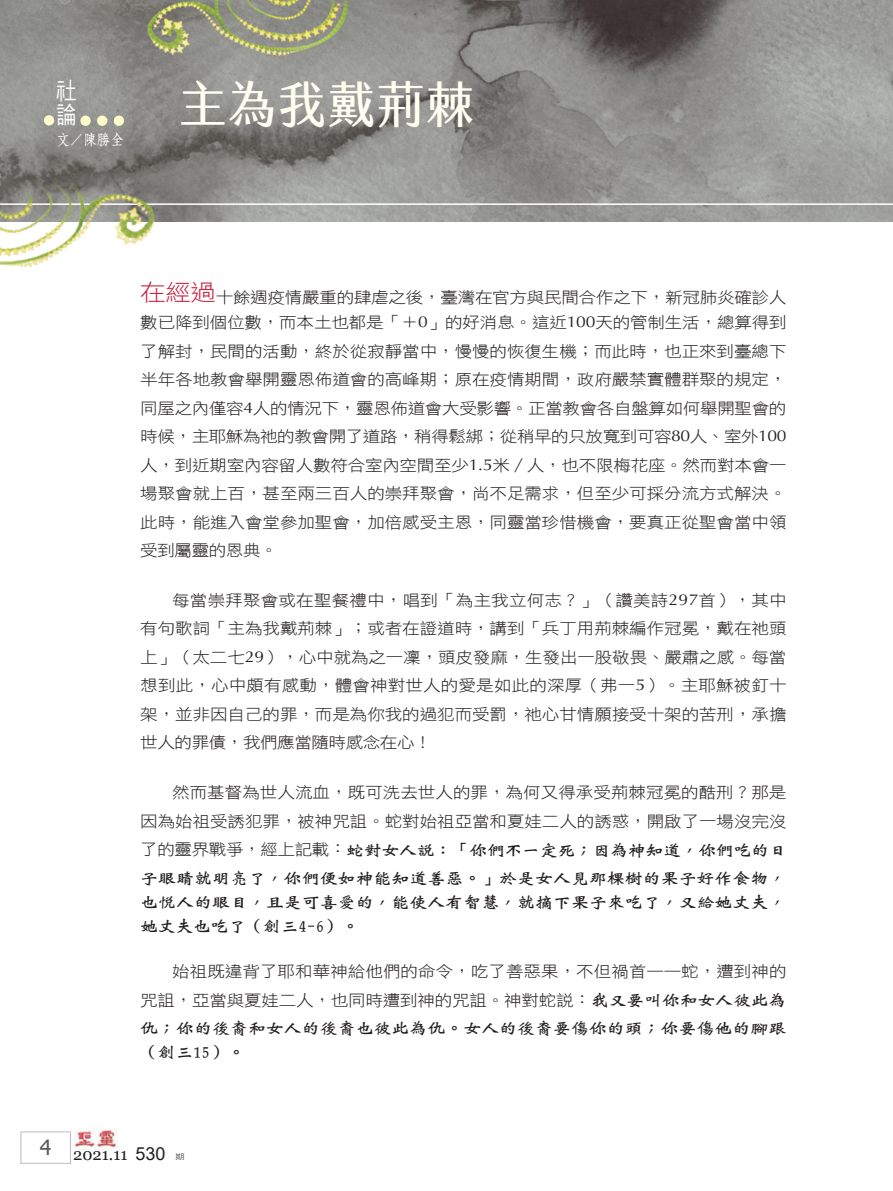
<style>
.page{position:relative;width:893px;height:1191px;background:#fff}
.page>*{position:absolute;margin:0;border:0;box-sizing:border-box;transform-origin:0 0}
.題目{font:49.5px "jf jinxuan fresh 2.1 Medium";color:#fffef2}
.Normal沒空{font:24px/23.4px "DF Hei W5 WIN BF";color:#fff;scale:.85 1}
.t1{font:16.5px "Georgia";color:#231f20}
.t2{font:16.2px/24px "DF Wei Bei W7 WIN BF";letter-spacing:-.005em;color:#231f20;scale:1.11 1}
.Normal-首段{font:15.75px/28.5px "DF Hei W3 WIN BF";letter-spacing:-.005em;color:#231f20;text-align:justify;scale:1.11 1}
.作者{font:15px "DF Fang Song W6 WIN BF";color:#fff;scale:.9 1}
.t3{font:7.5px "DF Hei W5 WIN BF";color:#57585a;scale:1.25 1}
.s1{font-family:"Optima"}
.s2{font-family:"DF Hei W3 WIN BF";font-size:15.75px}
.s3{font-family:"DF Wei Bei W7 WIN BF";font-size:16.2px}
.s4{font-family:"Arial";font-size:18px}
</style>
<div class="page">
<img style="left:74px;top:1128px;width:43px;height:22px">
<div style="left:21px;top:1131px;width:50px;height:32px;border:1px solid #bcbdc0"></div>
<img style="left:0;top:0;width:893px;height:221px">
<div style="left:80px;top:116px;width:11px;height:10px;background:#fefccb;border-radius:50%"></div>
<div style="left:44px;top:115px;width:10px;height:10px;background:#fefccb;border-radius:50%"></div>
<div style="left:97px;top:116px;width:10px;height:10px;background:#fefccb;border-radius:50%"></div>
<div style="left:114px;top:116px;width:10px;height:10px;background:#fefccb;border-radius:50%"></div>
<hr style="left:0;top:203px;width:893px;height:2px;background:#fff">
<img style="left:0;top:132px;width:159px;height:136px">
<p class="Normal沒空" style="left:56px;top:79px;width:25px">社論</p>
<p class="作者" style="left:56px;top:132px;width:77px">文／陳勝全</p>
<p class="題目" style="left:178px;top:76px;width:299px">主為我戴荊棘</p>
<p class="Normal-首段" style="left:140px;top:285px;width:584px;line-height:24.5px"><sup>在經過</sup>十餘週疫情嚴重的肆虐之後，臺灣在官方與民間合作之下，新冠肺炎確診人數已降到個位數，而本土也都是「＋<span class="s1">0</span>」的好消息。這近<span class="s1">100</span>天的管制生活，總算得到</p>
<p class="Normal-首段" style="left:140px;top:336px;width:584px">了解封，民間的活動，終於從寂靜當中，慢慢的恢復生機；而此時，也正來到臺總下半年各地教會舉開靈恩佈道會的高峰期；原在疫情期間，政府嚴禁實體群聚的規定，同屋之內僅容<span class="s1">4</span>人的情況下，靈恩佈道會大受影響。正當教會各自盤算如何舉開聖會的時候，主耶穌為祂的教會開了道路，稍得鬆綁；從稍早的只放寬到可容<span class="s1">80</span>人、室外<span class="s1">100</span>人，到近期室內容留人數符合室內空間至少<span class="s1">1.5</span>米∕人，也不限梅花座。然而對本會一場聚會就上百，甚至兩三百人的崇拜聚會，尚不足需求，但至少可採分流方式解決。此時，能進入會堂參加聖會，加倍感受主恩，同靈當珍惜機會，要真正從聖會當中領受到屬靈的恩典。</p>
<p class="Normal-首段" style="left:140px;top:586px;width:584px;text-indent:32px">每當崇拜聚會或在聖餐禮中，唱到「為主我立何志？」（讚美詩<span class="s1">297</span>首），其中有句歌詞「主為我戴荊棘」；或者在證道時，講到「兵丁用荊棘編作冠冕，戴在祂頭上」（太二七<span class="s1">29</span>），心中就為之一凜，頭皮發麻，生發出一股敬畏、嚴肅之感。每當想到此，心中頗有感動，體會神對世人的愛是如此的深厚（弗一<span class="s1">5</span>）。主耶穌被釘十架，並非因自己的罪，而是為你我的過犯而受罰，祂心甘情願接受十架的苦刑，承擔世人的罪債，我們應當隨時感念在心！</p>
<p class="Normal-首段" style="left:140px;top:778px;width:584px;text-align:right">然而基督為世人流血，既可洗去世人的罪，為何又得承受荊棘冠冕的酷刑？那是<br>因為始祖受誘犯罪，被神咒詛。蛇對始祖亞當和夏娃二人的誘惑，開啟了一場沒完沒</p>
<p class="t2" style="left:140px;top:835px;width:584px;line-height:28.5px"><span class="s2">了的靈界戰爭，經上記載：</span>蛇對女人說：「你們不一定死；因為神知道，你們吃的日子眼睛就明亮了，你們便如神能知道善惡。」於是女人見那棵樹的果子好作食物，</p>
<p class="t2" style="left:140px;top:890px;width:584px">也悅人的眼目，且是可喜愛的，能使人有智慧，就摘下果子來吃了，又給她丈夫，她丈夫也吃了（創三4-6）。</p>
<p class="Normal-首段" style="left:140px;top:957px;width:584px;text-align:right">始祖既違背了耶和華神給他們的命令，吃了善惡果，不但禍首——蛇，遭到神的<br>咒詛，亞當與夏娃二人，也同時遭到神的咒詛。神對蛇說：<span class="s3">我又要叫你和女人彼此為</span></p>
<p class="t2" style="left:140px;top:1016px;width:584px">仇；你的後裔和女人的後裔也彼此為仇。女人的後裔要傷你的頭；你要傷他的腳跟（創三15）。</p>
<p class="t1" style="left:40px;top:1144px;width:127px"><sup>4</sup> 2021.11 <span class="s4">530</span></p>
<p class="t3" style="left:175px;top:1152px;width:9px">期</p>
</div>
